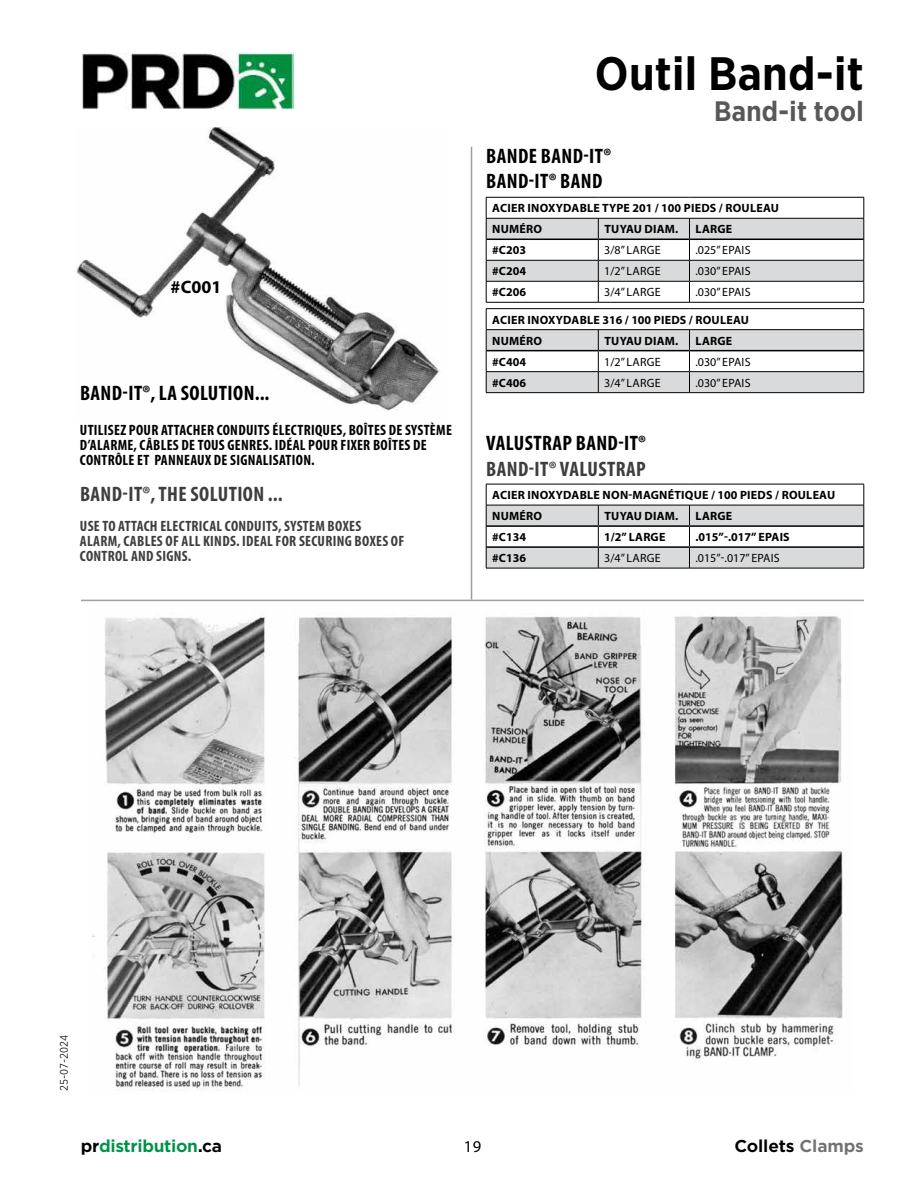
<style>
.page{position:relative;width:918px;height:1188px;background:#fff}
.page>*{position:absolute;margin:0;border:0;box-sizing:border-box;transform-origin:0 0}
.t1{font:700 45px "Gotham Narrow Office";letter-spacing:-.01em;color:#000}
.t2{font:700 27px "Gotham Narrow Office";letter-spacing:-.01em;color:#58585a}
.t3{font:700 condensed 21px/25.2px "Myriad Pro";letter-spacing:.02em;color:#000}
.t4{font:700 condensed 21px "Myriad Pro";letter-spacing:.02em;color:#3e3d40}
.t5{font:700 18px "Myriad Pro";color:#000}
.t6{font:700 16.5px "Gotham Office";letter-spacing:-.02em;color:#009149}
.t7{font:700 16.5px "Gotham Office";letter-spacing:-.01em;color:#000}
.t8{font:16.5px "Myriad Pro";color:#000}
.t9{font:700 condensed 15px/15px "Myriad Pro";letter-spacing:.02em;color:#000}
.t10{font:700 condensed 15px/15px "Myriad Pro";letter-spacing:.02em;color:#3e3d40}
.t11{font:700 12px/21px "Myriad Pro";letter-spacing:.02em;color:#000}
.t12{font:12px "Myriad Pro";letter-spacing:.02em;color:#000}
.t13{font:700 12px "Myriad Pro";color:#000}
.t14{font:12px "Myriad Pro";color:#000}
.t15{font:10.5px "Gotham Narrow Office";color:#000}
.s1{color:#000}
.s2{color:#707172}
</style>
<div class="page">
<img style="left:82px;top:53px;width:211px;height:56px">
<img style="left:76px;top:128px;width:364px;height:283px">
<hr style="left:81px;top:600px;width:783px;height:1px;background:#9c9e9f">
<hr style="left:471px;top:147px;width:1px;height:453px;background:#9c9e9f">
<img style="left:93px;top:616px;width:750px;height:475px">
<hr style="left:486px;top:302px;width:112px;height:1px;background:#000">
<hr style="left:598px;top:302px;width:91px;height:1px;background:#000">
<hr style="left:689px;top:302px;width:175px;height:1px;background:#000">
<svg style="left:486px;top:197px;width:379px;height:105px"></svg>
<hr style="left:486px;top:308px;width:112px;height:1px;background:#000">
<hr style="left:598px;top:308px;width:91px;height:1px;background:#000">
<hr style="left:689px;top:308px;width:175px;height:1px;background:#000">
<svg style="left:486px;top:309px;width:379px;height:84px"></svg>
<hr style="left:486px;top:568px;width:112px;height:1px;background:#000">
<hr style="left:598px;top:568px;width:91px;height:1px;background:#000">
<hr style="left:689px;top:568px;width:175px;height:1px;background:#000">
<svg style="left:486px;top:484px;width:379px;height:84px"></svg>
<h3 class="t5" style="left:171px;top:276px;width:52px">#C001</h3>
<h3 class="t3" style="left:80px;top:380px;width:191px">BAND-IT®, LA SOLUTION...</h3>
<p class="t9" style="left:80px;top:422px;width:373px">UTILISEZ POUR ATTACHER CONDUITS ÉLECTRIQUES, BOÎTES DE SYSTÈME<br>D’ALARME, CÂBLES DE TOUS GENRES. IDÉAL POUR FIXER BOÎTES DE<br>CONTRÔLE ET PANNEAUX DE SIGNALISATION.</p>
<h3 class="t4" style="left:80px;top:481px;width:204px">BAND-IT®, THE SOLUTION ...</h3>
<p class="t10" style="left:80px;top:518px;width:326px">USE TO ATTACH ELECTRICAL CONDUITS, SYSTEM BOXES<br>ALARM, CABLES OF ALL KINDS. IDEAL FOR SECURING BOXES OF<br>CONTROL AND SIGNS.</p>
<h1 class="t1" style="left:595px;top:43px;width:271px">Outil Band-it</h1>
<h2 class="t2" style="left:714px;top:93px;width:152px">Band-it tool</h2>
<h3 class="t3" style="left:486px;top:143px;width:127px">BANDE BAND-IT®<br>BAND-IT® BAND</h3>
<p class="t11" style="left:492px;top:197px;width:288px">ACIER INOXYDABLE TYPE 201 / 100 PIEDS / ROULEAU<br>NUMÉRO</p>
<p class="t11" style="left:604px;top:218px;width:75px">TUYAU DIAM.</p>
<p class="t11" style="left:696px;top:218px;width:38px">LARGE</p>
<p class="t11" style="left:492px;top:239px;width:35px">#C203</p>
<p class="t12" style="left:604px;top:243px;width:58px">3/8” LARGE</p>
<p class="t12" style="left:695px;top:243px;width:57px">.025” EPAIS</p>
<p class="t11" style="left:492px;top:260px;width:35px">#C204</p>
<p class="t12" style="left:604px;top:264px;width:58px">1/2” LARGE</p>
<p class="t12" style="left:695px;top:264px;width:57px">.030” EPAIS</p>
<p class="t11" style="left:492px;top:281px;width:35px">#C206</p>
<p class="t12" style="left:604px;top:285px;width:58px">3/4” LARGE</p>
<p class="t12" style="left:695px;top:285px;width:57px">.030” EPAIS</p>
<p class="t11" style="left:492px;top:309px;width:258px">ACIER INOXYDABLE 316 / 100 PIEDS / ROULEAU<br>NUMÉRO</p>
<p class="t11" style="left:604px;top:330px;width:75px">TUYAU DIAM.</p>
<p class="t11" style="left:696px;top:330px;width:38px">LARGE</p>
<p class="t11" style="left:492px;top:351px;width:35px">#C404</p>
<p class="t12" style="left:604px;top:354px;width:58px">1/2” LARGE</p>
<p class="t12" style="left:695px;top:354px;width:57px">.030” EPAIS</p>
<p class="t11" style="left:492px;top:372px;width:35px">#C406</p>
<p class="t12" style="left:604px;top:375px;width:58px">3/4” LARGE</p>
<p class="t12" style="left:695px;top:375px;width:57px">.030” EPAIS</p>
<h3 class="t3" style="left:486px;top:430px;width:161px">VALUSTRAP BAND-IT®</h3>
<h3 class="t4" style="left:486px;top:455px;width:161px">BAND-IT® VALUSTRAP</h3>
<p class="t11" style="left:492px;top:484px;width:344px">ACIER INOXYDABLE NON-MAGNÉTIQUE / 100 PIEDS / ROULEAU<br>NUMÉRO</p>
<p class="t11" style="left:604px;top:505px;width:75px">TUYAU DIAM.</p>
<p class="t11" style="left:696px;top:505px;width:38px">LARGE</p>
<p class="t11" style="left:492px;top:526px;width:35px">#C134</p>
<p class="t11" style="left:604px;top:526px;width:63px">1/2” LARGE</p>
<p class="t13" style="left:695px;top:529px;width:96px">.015”-.017” EPAIS</p>
<p class="t11" style="left:492px;top:547px;width:35px">#C136</p>
<p class="t12" style="left:604px;top:551px;width:58px">3/4” LARGE</p>
<p class="t14" style="left:695px;top:551px;width:86px">.015”-.017” EPAIS</p>
<p class="t15" style="left:57px;top:1091px;width:58px;rotate:-90deg">25-07-2024</p>
<h3 class="t6" style="left:81px;top:1135px;width:143px"><span class="s1">pr</span>distribution<span class="s1">.ca</span></h3>
<h3 class="t8" style="left:464px;top:1136px;width:19px">19</h3>
<h3 class="t7" style="left:734px;top:1135px;width:131px">Collets <span class="s2">Clamps</span></h3>
</div>
